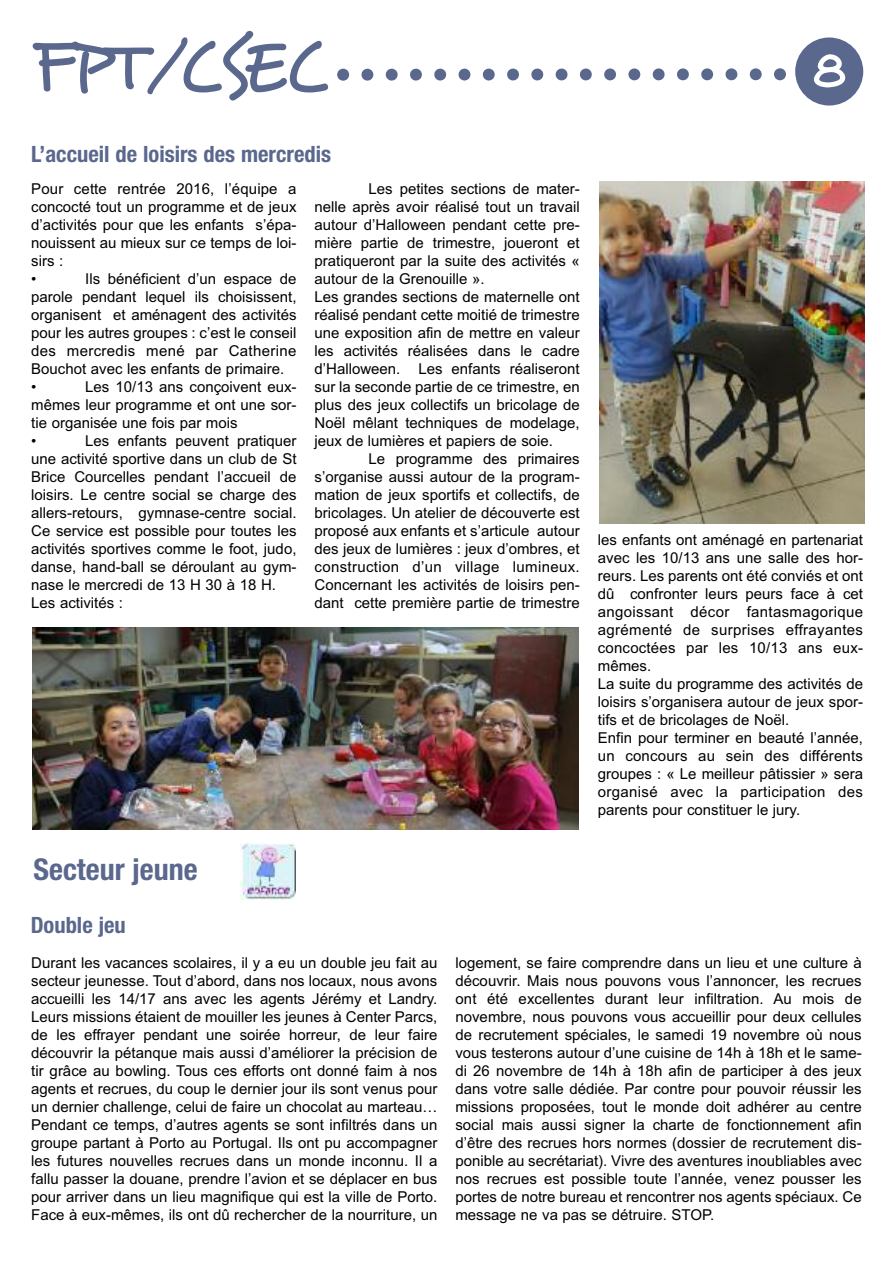
<style>
.page{position:relative;width:893px;height:1263px;background:#fff}
.page>*{position:absolute;margin:0;border:0;box-sizing:border-box;transform-origin:0 0}
.t1{font:72px "Desyrel";letter-spacing:-.05em;color:#5a688e}
.t2{font:54px "Desyrel";color:#fff}
.t3{font:700 condensed 30px "Helvetica Neue";color:#5a688e}
.t4{font:700 condensed 22.5px "Helvetica Neue";color:#5a688e}
.t5{font:15px/18px "Arial";color:#000}
</style>
<div class="page">
<svg style="left:337px;top:68px;width:425px;height:13px"></svg>
<svg style="left:774px;top:68px;width:12px;height:12px"></svg>
<div style="left:795px;top:37px;width:68px;height:69px;background:#5a688e;border-radius:50%"></div>
<img style="left:240px;top:844px;width:56px;height:55px">
<img style="left:600px;top:181px;width:265px;height:343px">
<img style="left:32px;top:627px;width:546px;height:203px">
<h1 class="t1" style="left:31px;top:21px;width:298px">FPT/CSEC</h1>
<h3 class="t4" style="left:31px;top:135px;width:301px">L’accueil de loisirs des mercredis</h3>
<p class="t5" style="left:31px;top:179px;width:267px">Pour cette rentrée 2016, l’équipe a concocté tout un programme et de jeux d’activités pour que les enfants s’épa&shy;nouissent au mieux sur ce temps de loi&shy;sirs :<br>•</p>
<p class="t5" style="left:31px;top:269px;width:267px;text-indent:54px">Ils bénéficient d’un espace de parole pendant lequel ils choisissent, organisent et aménagent des activités pour les autres groupes : c’est le conseil des mercredis mené par Catherine<br>Bouchot avec les enfants de primaire.<br>•</p>
<p class="t5" style="left:31px;top:377px;width:267px;text-indent:54px">Les 10/13 ans conçoivent eux&shy;mêmes leur programme et ont une sor&shy;tie organisée une fois par mois<br>•</p>
<p class="t5" style="left:31px;top:431px;width:267px;text-indent:54px">Les enfants peuvent pratiquer une activité sportive dans un club de St Brice Courcelles pendant l’accueil de loisirs. Le centre social se charge des allers-retours, gymnase-centre social.<br>Ce service est possible pour toutes les activités sportives comme le foot, judo, danse, hand-ball se déroulant au gym&shy;nase le mercredi de 13 H 30 à 18 H.<br>Les activités :</p>
<p class="t5" style="left:315px;top:179px;width:267px;text-indent:54px">Les petites sections de mater&shy;nelle après avoir réalisé tout un travail autour d’Halloween pendant cette pre&shy;mière partie de trimestre, joueront et pratiqueront par la suite des activités « autour de la Grenouille ».<br>Les grandes sections de maternelle ont réalisé pendant cette moitié de trimestre une exposition afin de mettre en valeur les activités réalisées dans le cadre d’Halloween. Les enfants réaliseront sur la seconde partie de ce trimestre, en plus des jeux collectifs un bricolage de Noël mêlant techniques de modelage, jeux de lumières et papiers de soie.</p>
<p class="t5" style="left:315px;top:449px;width:267px;text-align:justify;text-indent:54px">Le programme des primaires s’organise aussi autour de la program&shy;mation de jeux sportifs et collectifs, de bricolages. Un atelier de découverte est proposé aux enfants et s’articule autour des jeux de lumières : jeux d’ombres, et construction d’un village lumineux.<br>Concernant les activités de loisirs pen&shy;dant cette première partie de trimestre</p>
<h3 class="t3" style="left:34px;top:844px;width:166px">Secteur jeune</h3>
<h2 class="t2" style="left:810px;top:32px;width:38px">8</h2>
<p class="t5" style="left:598px;top:531px;width:267px">les enfants ont aménagé en partenariat avec les 10/13 ans une salle des hor&shy;reurs. Les parents ont été conviés et ont dû confronter leurs peurs face à cet angoissant décor fantasmagorique agrémenté de surprises effrayantes concoctées par les 10/13 ans eux&shy;mêmes.<br>La suite du programme des activités de loisirs s’organisera autour de jeux spor&shy;tifs et de bricolages de Noël.<br>Enfin pour terminer en beauté l’année, un concours au sein des différents groupes : « Le meilleur pâtissier » sera organisé avec la participation des parents pour constituer le jury.</p>
<h3 class="t4" style="left:31px;top:907px;width:97px">Double jeu</h3>
<p class="t5" style="left:31px;top:954px;width:408px;text-align:justify">Durant les vacances scolaires, il y a eu un double jeu fait au secteur jeunesse. Tout d’abord, dans nos locaux, nous avons accueilli les 14/17 ans avec les agents Jérémy et Landry.<br>Leurs missions étaient de mouiller les jeunes à Center Parcs, de les effrayer pendant une soirée horreur, de leur faire découvrir la pétanque mais aussi d’améliorer la précision de tir grâce au bowling. Tous ces efforts ont donné faim à nos agents et recrues, du coup le dernier jour ils sont venus pour un dernier challenge, celui de faire un chocolat au marteau… Pendant ce temps, d’autres agents se sont infiltrés dans un groupe partant à Porto au Portugal. Ils ont pu accompagner les futures nouvelles recrues dans un monde inconnu. Il a fallu passer la douane, prendre l’avion et se déplacer en bus pour arriver dans un lieu magnifique qui est la ville de Porto.<br>Face à eux-mêmes, ils ont dû rechercher de la nourriture, un</p>
<p class="t5" style="left:455px;top:954px;width:408px;text-align:justify">logement, se faire comprendre dans un lieu et une culture à découvrir. Mais nous pouvons vous l’annoncer, les recrues ont été excellentes durant leur infiltration. Au mois de novembre, nous pouvons vous accueillir pour deux cellules de recrutement spéciales, le samedi 19 novembre où nous vous testerons autour d’une cuisine de 14h à 18h et le same&shy;di 26 novembre de 14h à 18h afin de participer à des jeux dans votre salle dédiée. Par contre pour pouvoir réussir les missions proposées, tout le monde doit adhérer au centre social mais aussi signer la charte de fonctionnement afin d’être des recrues hors normes (dossier de recrutement dis&shy;ponible au secrétariat). Vivre des aventures inoubliables avec nos recrues est possible toute l’année, venez pousser les portes de notre bureau et rencontrer nos agents spéciaux. Ce message ne va pas se détruire. STOP.</p>
</div>
